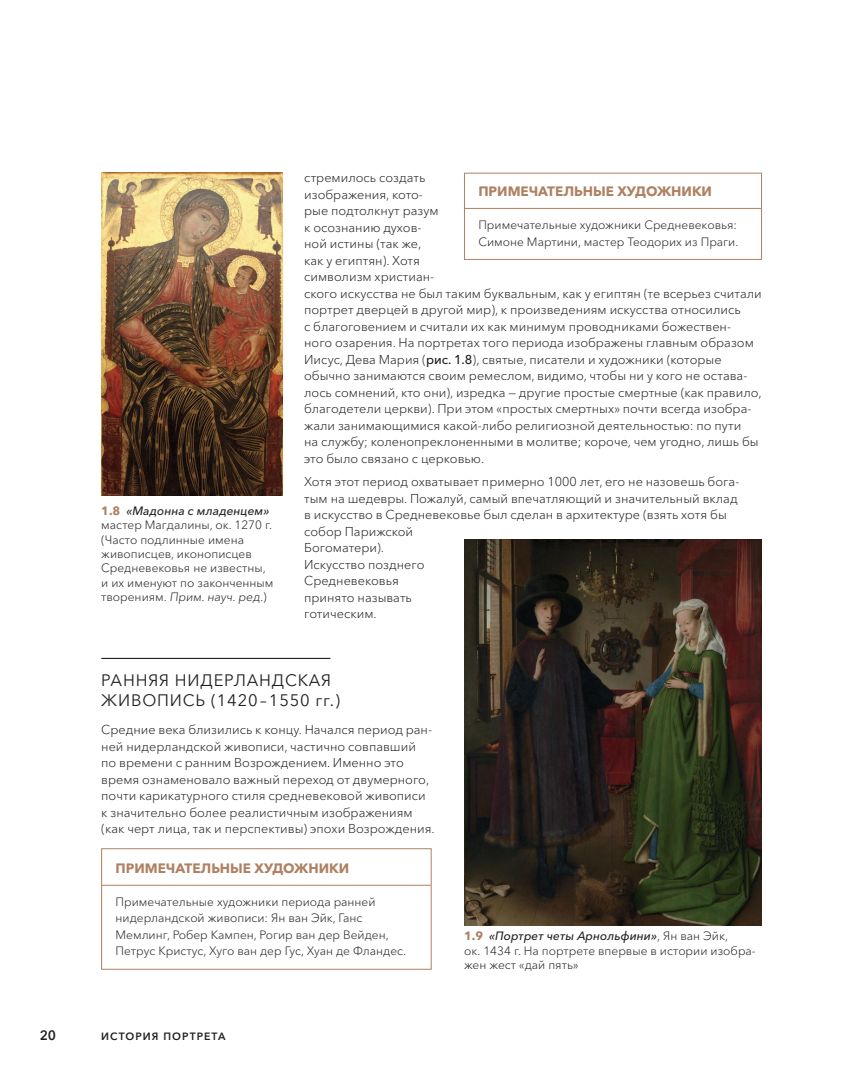
<style>
.page{position:relative;width:864px;height:1080px;background:#fff}
.page>*{position:absolute;margin:0;border:0;box-sizing:border-box;transform-origin:0 0}
.t1{font:16.5px/19.8px "Avenir Next Cyr";letter-spacing:.05em;color:#231f20}
.t2{font:700 13.5px "Avenir Next Cyr";color:#af8163}
.t3{font:600 13.5px "Avenir Next Cyr";color:#231f20}
.t4{font:300 12.75px/16.5px "Avenir Next Cyr";color:#231f20}
.t5{font:300 12px/14.4px "Avenir Next Cyr";color:#231f20}
.t6{font:600 10.5px "Avenir Next Cyr";letter-spacing:.1em;color:#231f20}
.s1{font-weight:700;color:#af8163}
.s2{font-weight:500;font-style:italic}
.s3{font-weight:500}
</style>
<div class="page">
<hr style="left:101px;top:658px;width:229px;height:1px;background:#231f20">
<img style="left:464px;top:540px;width:297px;height:385px">
<hr style="left:102px;top:885px;width:328px;height:1px;background:#af8163">
<div style="left:101px;top:848px;width:330px;height:122px;border:1px solid #af8163"></div>
<hr style="left:464px;top:208px;width:296px;height:1px;background:#af8163">
<div style="left:464px;top:173px;width:297px;height:87px;border:1px solid #af8163"></div>
<img style="left:101px;top:173px;width:182px;height:322px">
<p class="t5" style="left:101px;top:503px;width:174px"><span class="s1">1.8</span> <span class="s2">«Мадонна с младенцем» </span>мастер Магдалины, ок. 1270 г. (Часто подлинные имена живописцев, иконописцев<br>Средневековья не известны, и их именуют по законченным тво ре н и я м . Прим.науч.ред.)</p>
<p class="t4" style="left:304px;top:170px;width:459px">стремилось создать<br>изображения, кото‑<br>рые подтолкнут разум<br>к осознанию духов‑<br>ной истины (так же,<br>как у египтян). Хотя<br>символизм христиан‑<br>ского искусства не был таким буквальным, как у египтян (те всерьез считали портрет дверцей в другой мир), к произведениям искусства относились<br>с благоговением и считали их как минимум проводниками божествен‑ ного озарения. На портретах того периода изображены главным образом Иисус, Дева Мария (<span class="s3">рис. 1.8</span>), святые, писатели и художники (которые обычно занимаются своим ремеслом, видимо, чтобы ни у кого не остава‑ лось сомнений, кто они), изредка — другие простые смертные (как правило, благодетели церкви). При этом «простых смертных» почти всегда изобра‑ жали занимающимися какой‑либо религиозной деятельностью: по пути<br>на службу; коленопреклоненными в молитве; короче, чем угодно, лишь бы это было связано с церковью.</p>
<p class="t4" style="left:304px;top:473px;width:436px">Хотя этот период охватывает примерно 1000 лет, его не назовешь бога‑ тым на шедевры. Пожалуй, самый впечатляющий и значительный вклад в искусство в Средневековье был сделан в архитектуре (взять хотя бы собор Парижской<br>Богоматери).<br>Искусство позднего<br>Средневековья<br>принято называть<br>готическим.</p>
<p class="t2" style="left:478px;top:183px;width:235px">ПРИМЕЧАТЕЛЬНЫЕ ХУДОЖНИКИ</p>
<p class="t5" style="left:478px;top:217px;width:261px;line-height:16.5px">Примечательные художники Средневековья:<br>Симоне Мартини, мастер Теодорих из Праги.</p>
<p class="t1" style="left:101px;top:670px;width:240px">РАННЯЯ НИДЕРЛАНДСКАЯ<br>ЖИВОПИСЬ (1420–1550 гг.)</p>
<p class="t4" style="left:101px;top:722px;width:335px">Средние века близились к концу. Начался период ран‑ ней нидерландской живописи, частично совпавший<br>по времени с ранним Возрождением. Именно это время ознаменовало важный переход от двумерного, почти карикатурного стиля средневековой живописи к значительно более реалистичным изображениям (как черт лица, так и перспективы) эпохи Возрождения.</p>
<p class="t2" style="left:115px;top:860px;width:235px">ПРИМЕЧАТЕЛЬНЫЕ ХУДОЖНИКИ</p>
<p class="t5" style="left:115px;top:893px;width:292px;line-height:16.5px">Примечательные художники периода ранней нидерландской живописи: Ян ван Эйк, Ганс Мемлинг, Робер Кампен, Рогир ван дер Вейден, Петрус Кристус, Хуго ван дер Гус, Хуан де Фландес.</p>
<p class="t3" style="left:40px;top:1027px;width:18px">20</p>
<p class="t6" style="left:101px;top:1029px;width:126px">ИСТОРИЯ ПОРТРЕТА</p>
<p class="t5" style="left:464px;top:929px;width:293px"><span class="s1">1.9</span> <span class="s2">«Портрет четы Арнольфини»</span>, Ян ван Эйк,<br>ок. 1434 г. На портрете впервые в истории изобра‑ жен жест «дай пять»</p>
</div>
